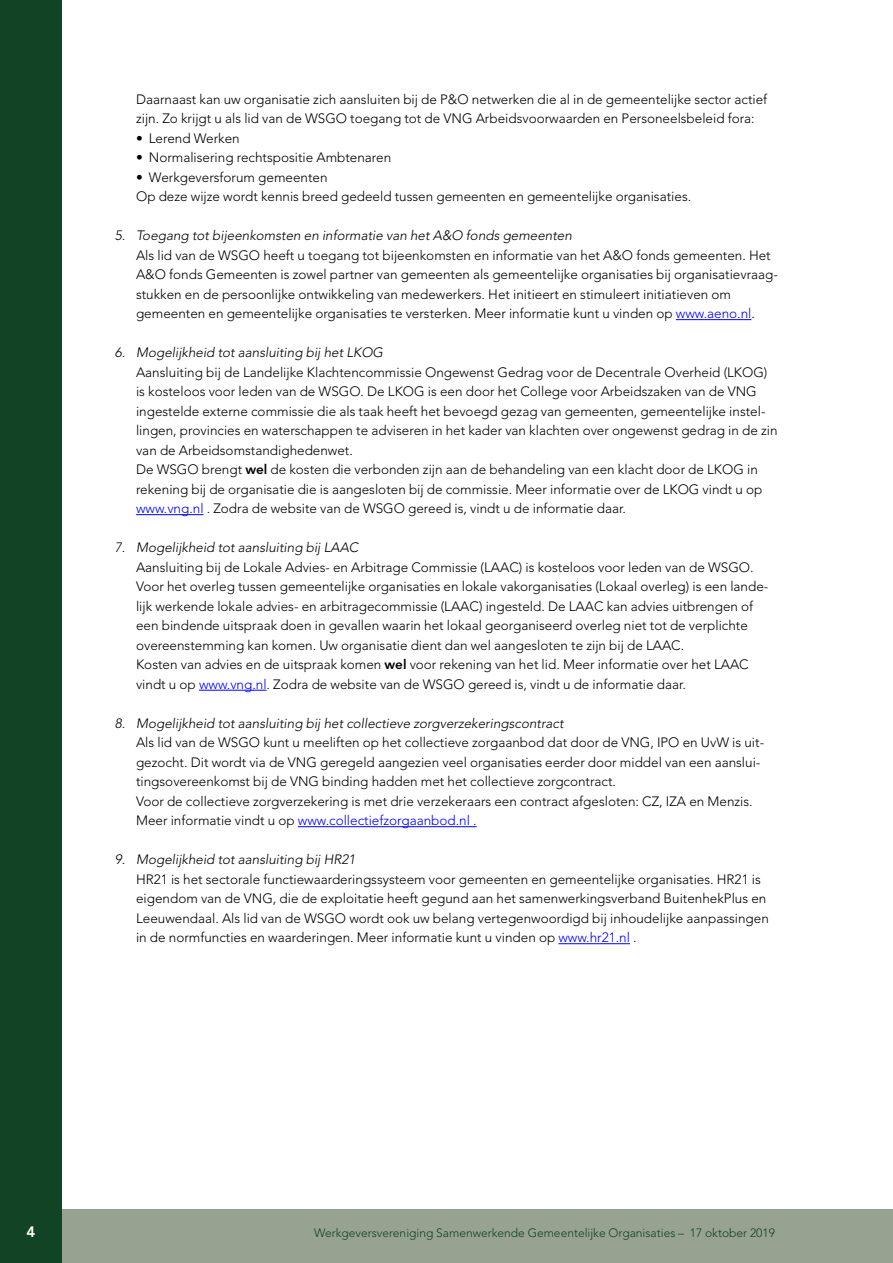
<style>
.page{position:relative;width:893px;height:1263px;background:#fff}
.page>*{position:absolute;margin:0;border:0;box-sizing:border-box;transform-origin:0 0}
.t1{font:800 15px "Avenir LT Std";color:#fff}
.VNG_-_Broodtekst{font:300 13.5px/19.5px "Avenir LT Std";color:#000}
.t2{font:300 12px "Avenir LT Std";color:#104425}
.s1{font-style:italic}
.s2{color:#00f}
.s3{font-weight:800}
</style>
<div class="page">
<div style="left:0;top:1209px;width:893px;height:54px;background:#97a290"></div>
<div style="left:0;top:0;width:62px;height:1263px;background:#104425"></div>
<hr style="left:676px;top:319px;width:75px;height:1px;background:#00f">
<hr style="left:136px;top:514px;width:68px;height:1px;background:#00f">
<hr style="left:199px;top:690px;width:68px;height:1px;background:#00f">
<hr style="left:298px;top:826px;width:179px;height:1px;background:#00f">
<hr style="left:558px;top:943px;width:72px;height:1px;background:#00f">
<p class="VNG_-_Broodtekst" style="left:136px;top:89px;width:633px">Daarnaast kan uw organisatie zich aansluiten bij de P&amp;O netwerken die al in de gemeentelijke sector actief zijn. Zo krijgt u als lid van de WSGO toegang tot de VNG Arbeidsvoorwaarden en Personeelsbeleid fora:</p>
<p class="VNG_-_Broodtekst" style="left:136px;top:128px;width:105px">• Lerend Werken</p>
<p class="VNG_-_Broodtekst" style="left:136px;top:148px;width:257px">• Normalisering rechtspositie Ambtenaren</p>
<p class="VNG_-_Broodtekst" style="left:136px;top:167px;width:193px">• Werkgeversforum gemeenten</p>
<p class="VNG_-_Broodtekst" style="left:136px;top:187px;width:557px">Op deze wijze wordt kennis breed gedeeld tussen gemeenten en gemeentelijke organisaties.</p>
<p class="VNG_-_Broodtekst" style="left:136px;top:226px;width:643px;text-indent:-21px"><span class="s1">5. Toegang tot bijeenkomsten en informatie van het A&amp;O fonds gemeenten<br></span>Als lid van de WSGO heeft u toegang tot bijeenkomsten en informatie van het A&amp;O fonds gemeenten. Het A&amp;O fonds Gemeenten is zowel partner van gemeenten als gemeentelijke organisaties bij organisatievraag&shy;stukken en de persoonlijke ontwikkeling van medewerkers. Het initieert en stimuleert initiatieven om gemeenten en gemeentelijke organisaties te versterken. Meer informatie kunt u vinden op <span class="s2">www.aeno.nl</span>.</p>
<p class="VNG_-_Broodtekst" style="left:136px;top:343px;width:643px;text-indent:-21px"><span class="s1">6. Mogelijkheid tot aansluiting bij het LKOG<br></span>Aansluiting bij de Landelijke Klachtencommissie Ongewenst Gedrag voor de Decentrale Overheid (LKOG) is kosteloos voor leden van de WSGO. De LKOG is een door het College voor Arbeidszaken van de VNG ingestelde externe commissie die als taak heeft het bevoegd gezag van gemeenten, gemeentelijke instel&shy;lingen, provincies en waterschappen te adviseren in het kader van klachten over ongewenst gedrag in de zin van de Arbeidsomstandighedenwet.<br>De WSGO brengt <span class="s3">wel</span> de kosten die verbonden zijn aan de behandeling van een klacht door de LKOG in rekening bij de organisatie die is aangesloten bij de commissie. Meer informatie over de LKOG vindt u op <span class="s2">www.vng.nl</span> . Zodra de website van de WSGO gereed is, vindt u de informatie daar.</p>
<p class="VNG_-_Broodtekst" style="left:136px;top:538px;width:634px;text-indent:-21px"><span class="s1">7. Mogelijkheid tot aansluiting bij LAAC<br></span>Aansluiting bij de Lokale Advies- en Arbitrage Commissie (LAAC) is kosteloos voor leden van de WSGO.<br>Voor het overleg tussen gemeentelijke organisaties en lokale vakorganisaties (Lokaal overleg) is een lande&shy;lijk werkende lokale advies- en arbitragecommissie (LAAC) ingesteld. De LAAC kan advies uitbrengen of een bindende uitspraak doen in gevallen waarin het lokaal georganiseerd overleg niet tot de verplichte overeenstemming kan komen. Uw organisatie dient dan wel aangesloten te zijn bij de LAAC.<br>Kosten van advies en de uitspraak komen <span class="s3">wel</span> voor rekening van het lid. Meer informatie over het LAAC vindt u op <span class="s2">www.vng.nl</span>. Zodra de website van de WSGO gereed is, vindt u de informatie daar.</p>
<p class="VNG_-_Broodtekst" style="left:136px;top:713px;width:630px;text-indent:-21px"><span class="s1">8. Mogelijkheid tot aansluiting bij het collectieve zorgverzekeringscontract<br></span>Als lid van de WSGO kunt u meeliften op het collectieve zorgaanbod dat door de VNG, IPO en UvW is uit&shy;gezocht. Dit wordt via de VNG geregeld aangezien veel organisaties eerder door middel van een aanslui&shy;tingsovereenkomst bij de VNG binding hadden met het collectieve zorgcontract.<br>Voor de collectieve zorgverzekering is met drie verzekeraars een contract afgesloten: CZ, IZA en Menzis.<br>Meer informatie vindt u op <span class="s2">www.collectiefzorgaanbod.nl .</span></p>
<p class="VNG_-_Broodtekst" style="left:136px;top:850px;width:634px;text-indent:-21px"><span class="s1">9. Mogelijkheid tot aansluiting bij HR21<br></span>HR21 is het sectorale functiewaarderingssysteem voor gemeenten en gemeentelijke organisaties. HR21 is eigendom van de VNG, die de exploitatie heeft gegund aan het samenwerkingsverband BuitenhekPlus en Leeuwendaal. Als lid van de WSGO wordt ook uw belang vertegenwoordigd bij inhoudelijke aanpassingen in de normfuncties en waarderingen. Meer informatie kunt u vinden op <span class="s2">www.hr21.nl</span> .</p>
<p class="t1" style="left:27px;top:1223px;width:10px">4</p>
<p class="t2" style="left:314px;top:1226px;width:462px">Werkgeversvereniging Samenwerkende Gemeentelijke Organisaties – 17 oktober 2019</p>
</div>
